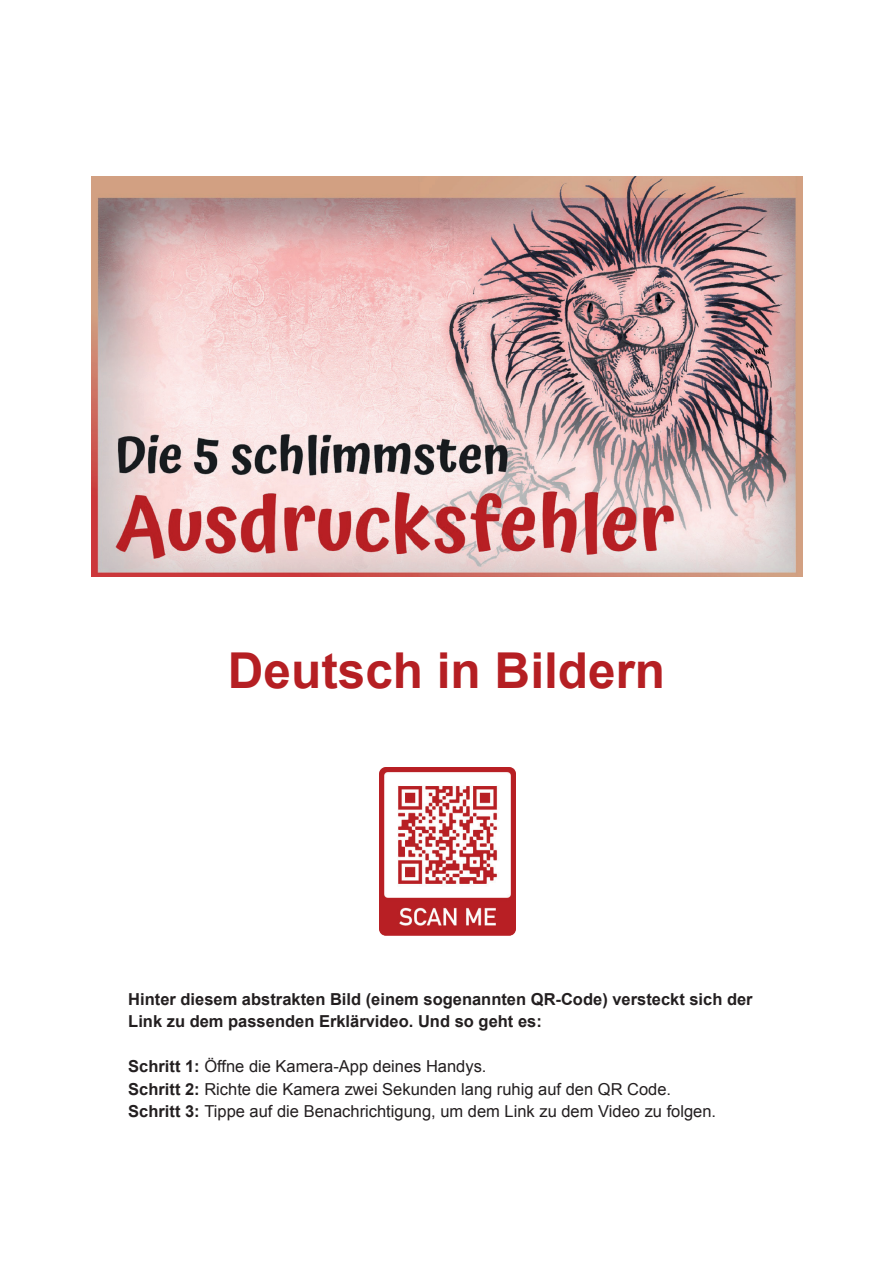
<style>
.page{position:relative;width:893px;height:1263px;background:#fff}
.page>*{position:absolute;margin:0;border:0;box-sizing:border-box;transform-origin:0 0}
.t1{font:700 49.5px "Arial";color:#b51f23}
.t2{font:16.5px/22.5px "Arial";color:#231f20}
.t3{font:700 16.5px/22.5px "Arial";color:#231f20}
.s1{font-weight:700}
</style>
<div class="page">
<img style="left:91px;top:176px;width:712px;height:401px">
<img style="left:380px;top:767px;width:135px;height:169px">
<h1 class="t1" style="left:228px;top:638px;width:439px">Deutsch in Bildern</h1>
<p class="t3" style="left:128px;top:988px;width:626px">Hinter diesem abstrakten Bild (einem sogenannten QR-Code) versteckt sich der<br>Link zu dem passenden Erklärvideo. Und so geht es:</p>
<p class="t2" style="left:128px;top:1055px;width:589px"><span class="s1">Schritt 1:</span> Öffne die Kamera-App deines Handys.<br><span class="s1">Schritt 2:</span> Richte die Kamera zwei Sekunden lang ruhig auf den QR Code.<br><span class="s1">Schritt 3:</span> Tippe auf die Benachrichtigung, um dem Link zu dem Video zu folgen.</p>
</div>
